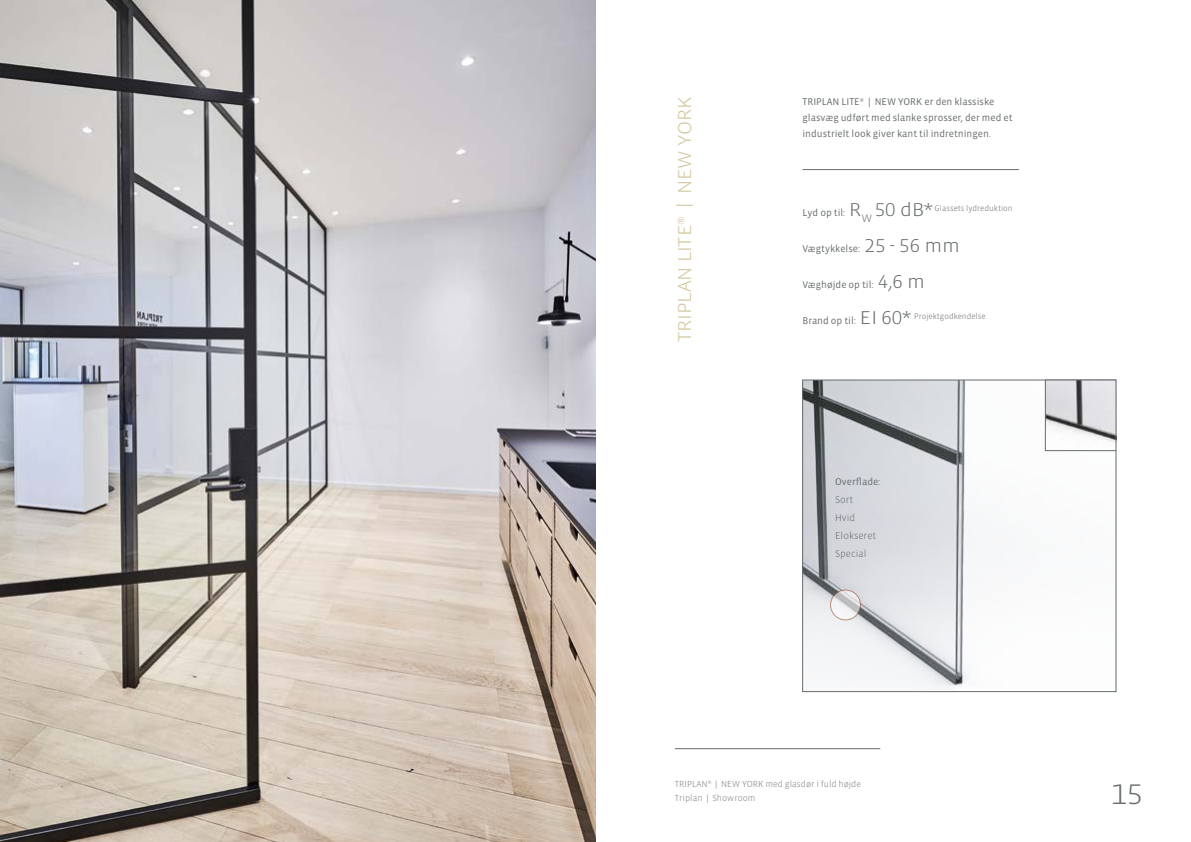
<style>
.page{position:relative;width:1191px;height:842px;background:#fff}
.page>*{position:absolute;margin:0;border:0;box-sizing:border-box;transform-origin:0 0}
.t1{font:300 29px "Vista Sans OT";color:#676c6e;scale:1.1 1}
.t2{font:300 19px "Vista Sans OT";letter-spacing:-.005em;color:#d2c59a;scale:1.1 1}
.t3{font:10px/16px "Vista Sans OT";color:#676c6e}
.t4{font:300 10px/18px "Vista Sans OT";color:#676c6e}
.t5{font:300 9px/14px "Vista Sans OT";color:#847e78}
.t6{font:300 8.2px "Vista Sans OT";color:#676c6e}
.s1{font-weight:300;font-size:19px}
.s2{font-weight:300;font-size:11.1px}
</style>
<div class="page">
<img style="left:804px;top:382px;width:310px;height:305px">
<div style="left:802px;top:380px;width:314px;height:312px;border:1px solid #676c6e"></div>
<hr style="left:802px;top:169px;width:217px;height:1px;background:#676c6e">
<svg style="left:830px;top:590px;width:30px;height:30px"></svg>
<div style="left:830px;top:590px;width:31px;height:30px;border:1px solid #99542d;border-radius:50%"></div>
<hr style="left:675px;top:748px;width:205px;height:1px;background:#676c6e">
<img style="left:0;top:0;width:595px;height:842px">
<img style="left:1047px;top:382px;width:67px;height:67px">
<div style="left:1045px;top:380px;width:71px;height:71px;border:1px solid #676c6e"></div>
<h2 class="t2" style="left:675px;top:342px;width:225px;rotate:-90deg">TRIPLAN LITE<sup>®</sup> | NEW YORK</h2>
<p class="t3" style="left:802px;top:94px;width:211px">TRIPLAN LITE<sup>®</sup> | NEW YORK er den klassiske glasvæg udført med slanke sprosser, der med et industrielt look giver kant til indretningen.</p>
<p class="t3" style="left:802px;top:205px;width:132px">Lyd op til: <span class="s1">R</span><span class="s2">W</span> <span class="s1">50 dB*</span></p>
<p class="t6" style="left:934px;top:204px;width:80px">Glassets lydreduktion</p>
<p class="t3" style="left:802px;top:241px;width:159px">Vægtykkelse: <span class="s1">25 - 56 mm</span></p>
<p class="t3" style="left:802px;top:277px;width:124px">Væghøjde op til: <span class="s1">4,6 m</span></p>
<p class="t3" style="left:802px;top:313px;width:110px">Brand op til: <span class="s1">EI 60*</span></p>
<p class="t6" style="left:914px;top:312px;width:73px">Projektgodkendelse</p>
<p class="t3" style="left:835px;top:474px;width:47px">Overflade:</p>
<p class="t4" style="left:835px;top:491px;width:43px">Sort<br>Hvid<br>Elokseret<br>Special</p>
<p class="t5" style="left:675px;top:777px;width:188px">TRIPLAN<sup>®</sup> | NEW YORK med glasdør i fuld højde<br>Triplan | Showroom</p>
<h1 class="t1" style="left:1110px;top:780px;width:31px">15</h1>
</div>
